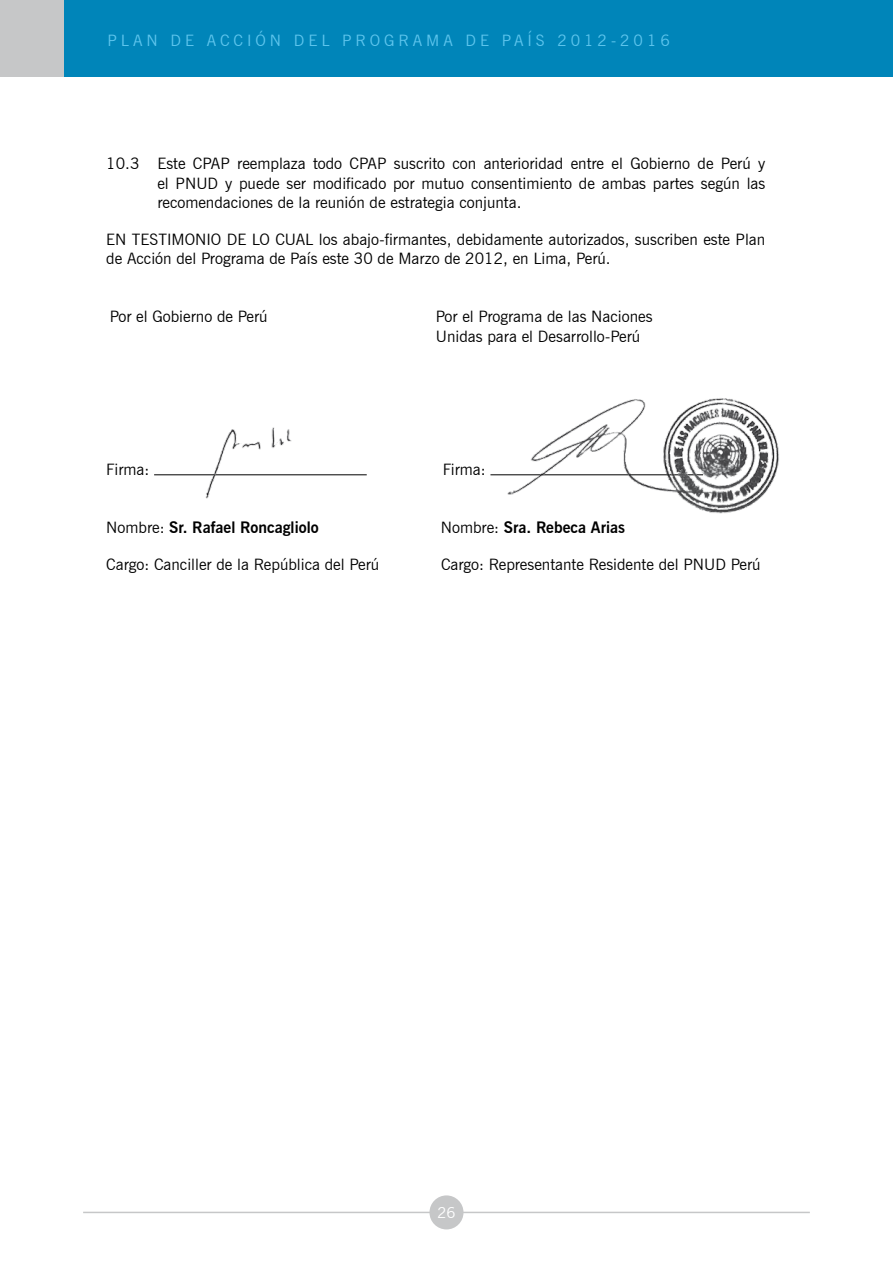
<style>
.page{position:relative;width:893px;height:1263px;background:#fff}
.page>*{position:absolute;margin:0;border:0;box-sizing:border-box;transform-origin:0 0}
.t1{font:15.75px/19.5px "News Gothic BT";color:#000}
.t2{font:700 15.75px "News Gothic BT";color:#000}
.t3{font:15.75px "News Gothic BT";letter-spacing:.25em;color:#5ec5ed}
.t4{font:15px "News Gothic BT";color:#fff}
.s1{font-weight:400}
</style>
<div class="page">
<hr style="left:83px;top:1212px;width:727px;height:1px;background:#c6c7c8">
<div style="left:0;top:0;width:893px;height:77px;background:#0085b9"></div>
<div style="left:0;top:0;width:64px;height:77px;background:#c6c7c8"></div>
<div style="left:429px;top:1195px;width:34px;height:34px;background:#c6c7c8;border-radius:50%"></div>
<hr style="left:154px;top:474px;width:213px;height:1px;background:#000">
<hr style="left:490px;top:474px;width:213px;height:1px;background:#000">
<img style="left:200px;top:427px;width:106px;height:72px">
<img style="left:502px;top:398px;width:277px;height:116px">
<p class="t3" style="left:107px;top:31px;width:564px">PLAN DE ACCIÓN DEL PROGRAMA DE PAÍS 2012-2016</p>
<p class="t1" style="left:157px;top:154px;width:610px;text-align:justify;text-indent:-51px">10.3 Este CPAP reemplaza todo CPAP suscrito con anterioridad entre el Gobierno de Perú y el PNUD y puede ser modificado por mutuo consentimiento de ambas partes según las recomendaciones de la reunión de estrategia conjunta.</p>
<p class="t1" style="left:106px;top:229px;width:661px">EN TESTIMONIO DE LO CUAL los abajo-firmantes, debidamente autorizados, suscriben este Plan de Acción del Programa de País este 30 de Marzo de 2012, en Lima, Perú.</p>
<p class="t1" style="left:110px;top:306px;width:159px">Por el Gobierno de Perú</p>
<p class="t1" style="left:436px;top:307px;width:218px">Por el Programa de las Naciones<br>Unidas para el Desarrollo-Perú</p>
<p class="t1" style="left:106px;top:460px;width:45px">Firma:</p>
<p class="t1" style="left:443px;top:460px;width:45px">Firma:</p>
<p class="t2" style="left:106px;top:518px;width:214px"><span class="s1">Nombre:</span> Sr. Rafael Roncagliolo</p>
<p class="t2" style="left:441px;top:518px;width:186px"><span class="s1">Nombre:</span> Sra. Rebeca Arias</p>
<p class="t1" style="left:106px;top:554px;width:275px">Cargo: Canciller de la República del Perú</p>
<p class="t1" style="left:441px;top:554px;width:321px">Cargo: Representante Residente del PNUD Perú</p>
<p class="t4" style="left:437px;top:1203px;width:20px">26</p>
</div>
